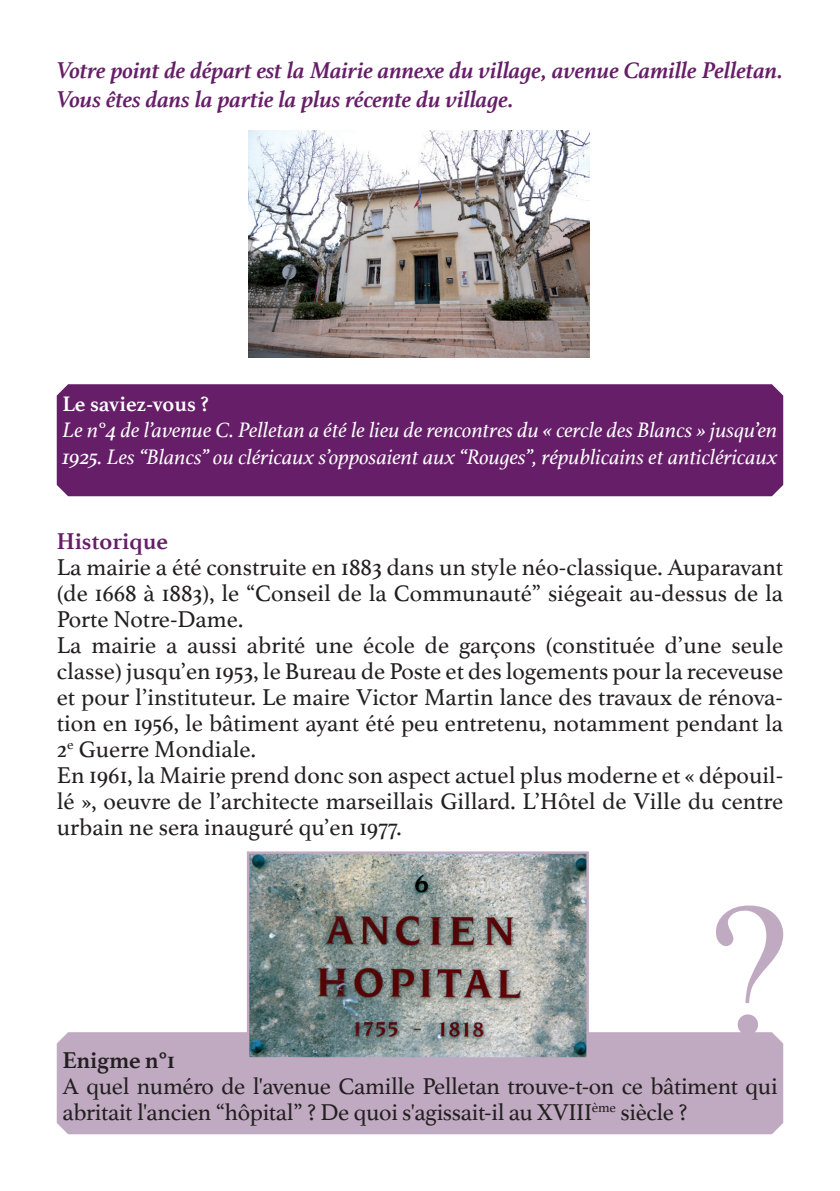
<style>
.page{position:relative;width:840px;height:1191px;background:#fff}
.page>*{position:absolute;margin:0;border:0;box-sizing:border-box;transform-origin:0 0}
.t1{font:24px/26px "Athelas";color:#231f20}
.t2{font:italic 700 24px/28.8px "Athelas";color:#651e67}
.t3{font:700 24px "Athelas";color:#651e67}
.t4{font:700 24px "Athelas";letter-spacing:-.015em;color:#231f20}
.t5{font:italic 22px/26.4px "Athelas";color:#fff}
.t6{font:700 22px "Athelas";color:#fff}
</style>
<div class="page">
<svg style="left:716px;top:905px;width:66px;height:127px"></svg>
<div style="left:57px;top:384px;width:725px;height:112px;background:#651e67"></div>
<div style="left:57px;top:1032px;width:725px;height:102px;background:#c0aac1"></div>
<img style="left:248px;top:130px;width:341px;height:227px">
<img style="left:250px;top:854px;width:335px;height:202px">
<div style="left:247px;top:851px;width:341px;height:208px;border:2px solid #c0aac1"></div>
<p class="t2" style="left:57px;top:55px;width:727px">Votre point de départ est la Mairie annexe du village, avenue Camille Pelletan.<br>Vous êtes dans la partie la plus récente du village.</p>
<p class="t6" style="left:62px;top:385px;width:148px">Le saviez-vous ?</p>
<p class="t5" style="left:62px;top:416px;width:716px">Le n°4 de l’avenue C. Pelletan a été le lieu de rencontres du « cercle des Blancs » jusqu’en<br>1925. Les “Blancs” ou cléricaux s’opposaient aux “Rouges”, républicains et anticléricaux</p>
<p class="t3" style="left:57px;top:521px;width:113px">Historique</p>
<p class="t1" style="left:57px;top:553px;width:727px">La mairie a été construite en 1883 dans un style néo-classique. Auparavant (de 1668 à 1883), le “Conseil de la Communauté” siégeait au-dessus de la Porte Notre-Dame.<br>La mairie a aussi abrité une école de garçons (constituée d’une seule classe) jusqu’en 1953, le Bureau de Poste et des logements pour la receveuse et pour l’instituteur. Le maire Victor Martin lance des travaux de rénova&shy;tion en 1956, le bâtiment ayant été peu entretenu, notamment pendant la 2<sup>e</sup> Guerre Mondiale.<br>En 1961, la Mairie prend donc son aspect actuel plus moderne et « dépouil&shy;lé », oeuvre de l’architecte marseillais Gillard. L’Hôtel de Ville du centre urbain ne sera inauguré qu’en 1977.</p>
<p class="t4" style="left:62px;top:1040px;width:114px">Enigme n°1</p>
<p class="t1" style="left:62px;top:1071px;width:716px">A quel numéro de l'avenue Camille Pelletan trouve-t-on ce bâtiment qui abritait l'ancien “hôpital” ? De quoi s'agissait-il au XVIII<sup>ème</sup> siècle ?</p>
</div>
